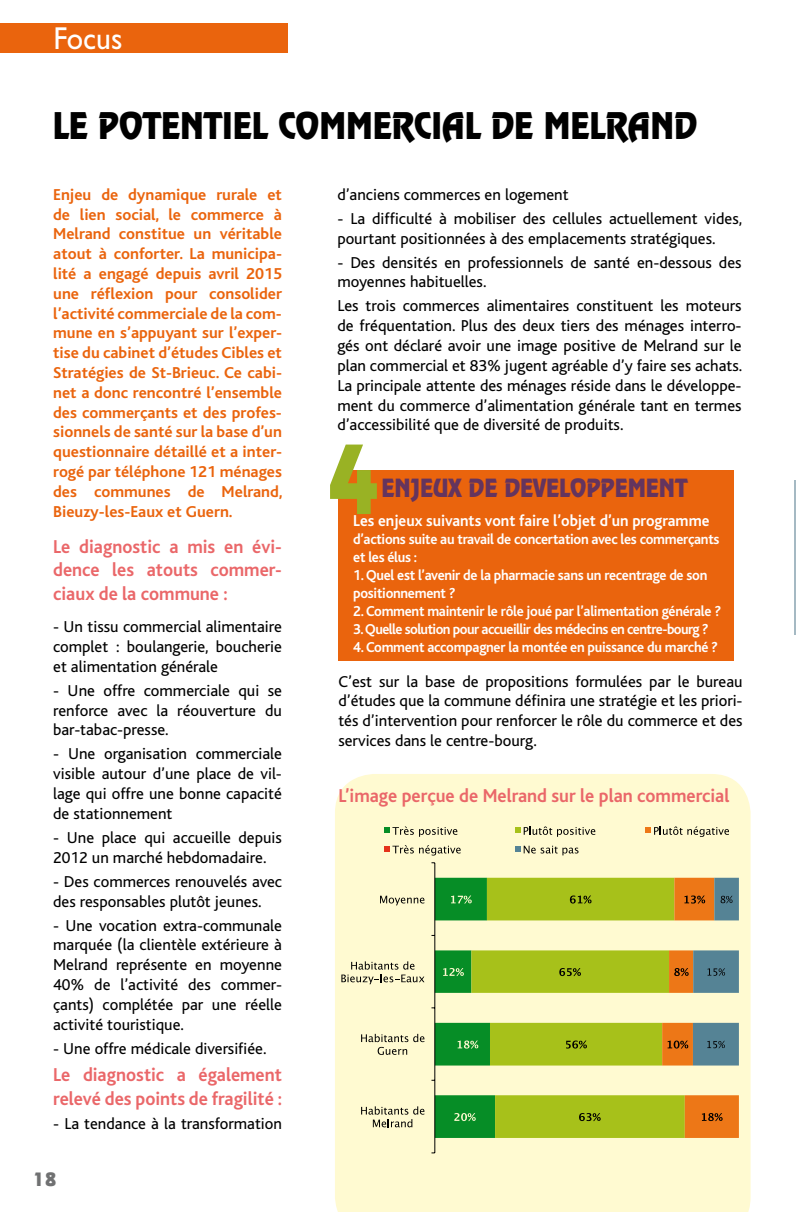
<style>
.page{position:relative;width:796px;height:1212px;background:#fff}
.page>*{position:absolute;margin:0;border:0;box-sizing:border-box;transform-origin:0 0}
.t1{font:85.05px "Revue";color:#99b224;scale:.9 1}
.t2{font:33px "Revue";color:#000;scale:.9 1}
.t3{font:31.8px "Gill Sans Std";color:#fff;scale:.93 1}
.t4{font:22.5px "Revue";color:#64345e;scale:.9 1}
.t5{font:700 19.5px/23.4px "Bliss";color:#ea6769;text-align:justify;scale:.95 1}
.t6{font:16.5px/19.8px "Bliss";color:#000;text-align:justify}
.t7{font:700 16.5px/19.8px "Bliss";color:#ea640d;text-align:justify}
.t8{font:700 16.5px "Bliss";color:#fff;scale:.95 1}
.t9{font:16.5px "Revue";color:#707172}
.t10{font:700 15px/18px "Bliss";letter-spacing:-.02em;color:#fff;scale:.95 1}
.t11{font:700 15px "Bliss";letter-spacing:-.04em;color:#fff;scale:.95 1}
</style>
<div class="page">
<div style="left:335px;top:774px;width:415px;height:438px;background:#fffad1"></div>
<hr style="left:795px;top:194px;width:1px;height:155px;background:#a1d4ce">
<hr style="left:794px;top:480px;width:1px;height:155px;background:#a5b9c3">
<div style="left:0;top:23px;width:287px;height:30px;background:#ea640d"></div>
<div style="left:338px;top:470px;width:395px;height:191px;background:#ea640d"></div>
<div style="left:335px;top:816px;width:415px;height:360px;background:#fffad1"></div>
<svg style="left:495px;top:878px;width:166px;height:260px;fill:#a7c11a"></svg>
<hr style="left:434px;top:863px;width:1px;height:290px;background:#000">
<svg style="left:431px;top:878px;width:64px;height:260px"></svg>
<svg style="left:578px;top:1113px;width:22px;height:8px"></svg>
<svg style="left:565px;top:1040px;width:21px;height:8px"></svg>
<svg style="left:559px;top:968px;width:21px;height:8px"></svg>
<svg style="left:569px;top:895px;width:22px;height:8px"></svg>
<svg style="left:661px;top:878px;width:77px;height:260px"></svg>
<svg style="left:361px;top:1106px;width:63px;height:21px"></svg>
<svg style="left:361px;top:1034px;width:63px;height:21px"></svg>
<svg style="left:341px;top:961px;width:83px;height:23px"></svg>
<svg style="left:380px;top:896px;width:44px;height:9px"></svg>
<svg style="left:384px;top:826px;width:29px;height:9px"></svg>
<svg style="left:419px;top:827px;width:38px;height:10px"></svg>
<svg style="left:515px;top:826px;width:80px;height:11px"></svg>
<svg style="left:645px;top:826px;width:83px;height:11px"></svg>
<svg style="left:384px;top:845px;width:29px;height:8px"></svg>
<svg style="left:419px;top:845px;width:41px;height:10px"></svg>
<svg style="left:515px;top:846px;width:63px;height:9px"></svg>
<h3 class="t3" style="left:53px;top:20px;width:76px">Focus</h3>
<h2 class="t2" style="left:53px;top:103px;width:717px">LE POTENTIEL COMMERCIAL DE MELRAND</h2>
<p class="t7" style="left:53px;top:185px;width:231px">Enjeu de dynamique rurale et de lien social, le commerce à Melrand constitue un véritable atout à conforter. La municipa&shy;lité a engagé depuis avril 2015 une réflexion pour consolider l’activité commerciale de la com&shy;mune en s’appuyant sur l’exper&shy;tise du cabinet d’études Cibles et Stratégies de St-Brieuc. Ce cabi&shy;net a donc rencontré l’ensemble des commerçants et des profes&shy;sionnels de santé sur la base d’un questionnaire détaillé et a inter&shy;rogé par téléphone 121 ménages des communes de Melrand, Bieuzy-les-Eaux et Guern.</p>
<p class="t5" style="left:53px;top:535px;width:242px">Le diagnostic a mis en évi&shy;dence les atouts commer&shy;ciaux de la commune :</p>
<p class="t6" style="left:53px;top:617px;width:230px">- Un tissu commercial alimentaire complet : boulangerie, boucherie et alimentation générale</p>
<p class="t6" style="left:53px;top:681px;width:230px">- Une offre commerciale qui se renforce avec la réouverture du bar-tabac-presse.</p>
<p class="t6" style="left:53px;top:744px;width:230px">- Une organisation commerciale visible autour d’une place de vil&shy;lage qui offre une bonne capacité de stationnement</p>
<p class="t6" style="left:53px;top:828px;width:230px">- Une place qui accueille depuis<br>2012 un marché hebdomadaire.</p>
<p class="t6" style="left:53px;top:872px;width:230px">- Des commerces renouvelés avec des responsables plutôt jeunes.</p>
<p class="t6" style="left:53px;top:916px;width:230px">- Une vocation extra-communale marquée (la clientèle extérieure à Melrand représente en moyenne 40% de l’activité des commer&shy;çants) complétée par une réelle activité touristique.</p>
<p class="t6" style="left:53px;top:1039px;width:215px">- Une offre médicale diversifiée.</p>
<p class="t5" style="left:53px;top:1064px;width:242px">Le diagnostic a également relevé des points de fragilité :</p>
<p class="t6" style="left:53px;top:1114px;width:230px">- La tendance à la transformation</p>
<p class="t9" style="left:35px;top:1168px;width:23px">18</p>
<p class="t6" style="left:337px;top:185px;width:233px">d’anciens commerces en logement</p>
<p class="t6" style="left:337px;top:209px;width:406px">- La difficulté à mobiliser des cellules actuellement vides, pourtant positionnées à des emplacements stratégiques.</p>
<p class="t6" style="left:337px;top:253px;width:405px">- Des densités en professionnels de santé en-dessous des moyennes habituelles.</p>
<p class="t6" style="left:337px;top:296px;width:406px">Les trois commerces alimentaires constituent les moteurs de fréquentation. Plus des deux tiers des ménages interro&shy;gés ont déclaré avoir une image positive de Melrand sur le plan commercial et 83% jugent agréable d’y faire ses achats.<br>La principale attente des ménages réside dans le développe&shy;ment du commerce d’alimentation générale tant en termes d’accessibilité que de diversité de produits.</p>
<h1 class="t1" style="left:328px;top:423px;width:56px">4</h1>
<h3 class="t4" style="left:381px;top:473px;width:341px">ENJEUX DE DEVELOPPEMENT</h3>
<p class="t8" style="left:353px;top:512px;width:376px">Les enjeux suivants vont faire l’objet d’un programme</p>
<p class="t10" style="left:353px;top:530px;width:387px">d’actions suite au travail de concertation avec les commerçants et les élus :</p>
<p class="t10" style="left:353px;top:566px;width:374px">1. Quel est l’avenir de la pharmacie sans un recentrage de son positionnement ?</p>
<p class="t10" style="left:353px;top:602px;width:388px">2. Comment maintenir le rôle joué par l’alimentation générale ?</p>
<p class="t11" style="left:353px;top:621px;width:375px">3. Quelle solution pour accueillir des médecins en centre-bourg ?</p>
<p class="t10" style="left:353px;top:638px;width:385px">4. Comment accompagner la montée en puissance du marché ?</p>
<p class="t6" style="left:338px;top:671px;width:405px">C’est sur la base de propositions formulées par le bureau d’études que la commune définira une stratégie et les priori&shy;tés d’intervention pour renforcer le rôle du commerce et des services dans le centre-bourg.</p>
<p class="t5" style="left:338px;top:784px;width:413px">L’image perçue de Melrand sur le plan commercial</p>
</div>
